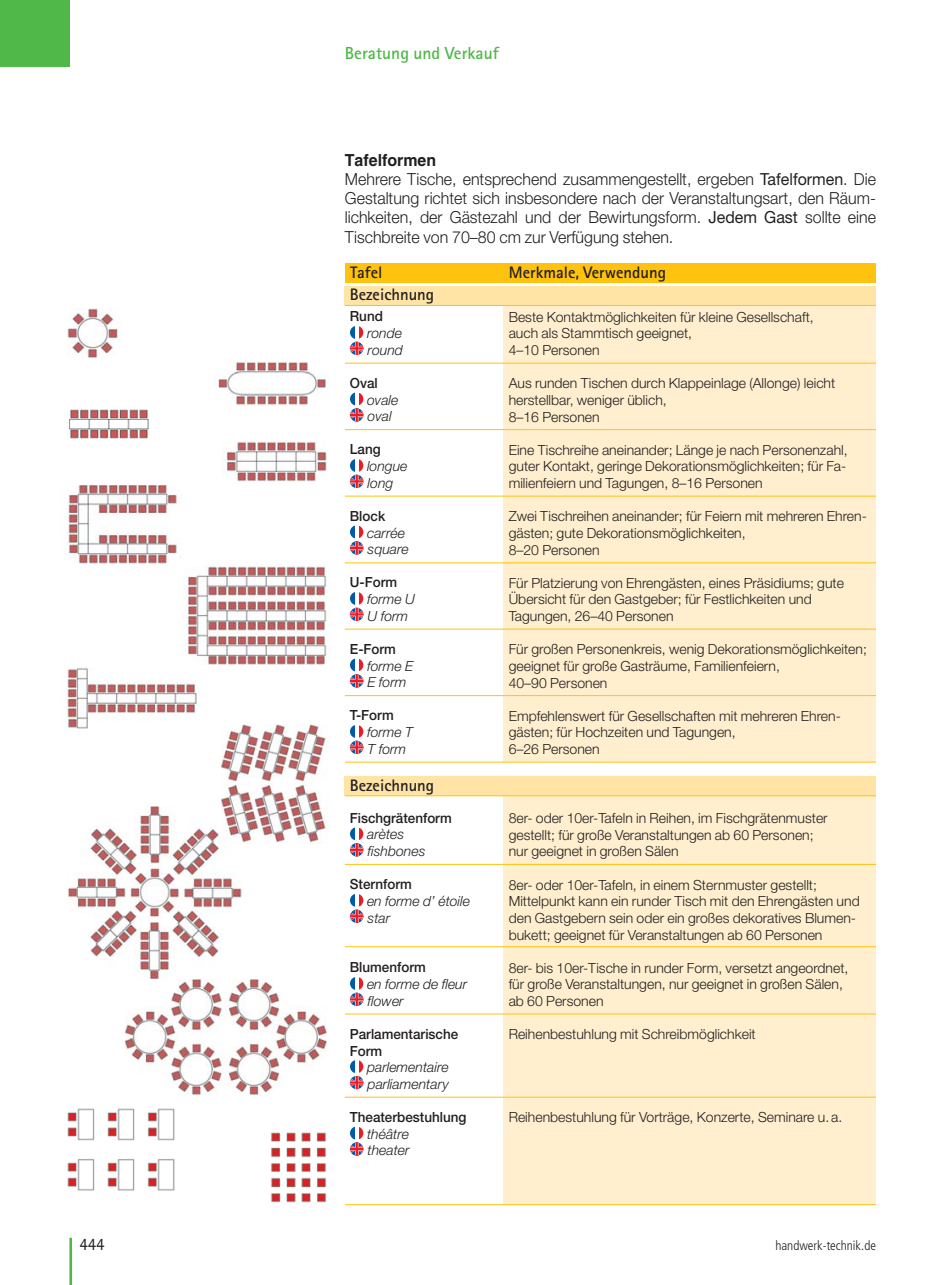
<style>
.page{position:relative;width:943px;height:1285px;background:#fff}
.page>*{position:absolute;margin:0;border:0;box-sizing:border-box;transform-origin:0 0}
.t1{font:700 17.5px "Rotis Sans Serif";color:#50b848}
.t2{font:17.5px "Rotis Sans Serif";color:#231f20;scale:.96 1}
.t3{font:300 16.62px/19.2px "Helvetica Neue LT Std";color:#231f20;text-align:justify;scale:.96 1}
.t4{font:700 16.62px "Rotis Sans Serif";color:#231f20}
.t5{font:700 16.62px "Helvetica LT Std";color:#231f20;scale:.96 1}
.t6{font:300 14px/16.6px "Helvetica Neue LT Std";color:#231f20}
.t7{font:italic 300 14px/16.6px "Helvetica Neue LT Std";color:#231f20}
.t8{font:500 14px/16.6px "Helvetica Neue LT Std";color:#231f20;scale:.96 1}
.t9{font:300 condensed 13.12px "Frutiger LT Std";color:#231f20}
.s1{font-weight:400}
</style>
<div class="page">
<div style="left:345px;top:263px;width:161px;height:19px;background:#ffc20e"></div>
<div style="left:345px;top:286px;width:530px;height:19px;background:#ffe4a6"></div>
<hr style="left:69px;top:1238px;width:3px;height:47px;background:#50b848">
<div style="left:0;top:0;width:69px;height:67px;background:#50b848"></div>
<div style="left:503px;top:306px;width:372px;height:899px;background:#ffefcf"></div>
<hr style="left:345px;top:363px;width:530px;height:1px;background:#ffc20e">
<hr style="left:345px;top:429px;width:530px;height:1px;background:#ffc20e">
<hr style="left:345px;top:496px;width:530px;height:1px;background:#ffc20e">
<hr style="left:345px;top:562px;width:530px;height:1px;background:#ffc20e">
<hr style="left:345px;top:629px;width:530px;height:1px;background:#ffc20e">
<hr style="left:345px;top:695px;width:530px;height:1px;background:#ffc20e">
<hr style="left:345px;top:864px;width:530px;height:1px;background:#ffc20e">
<hr style="left:345px;top:946px;width:530px;height:1px;background:#ffc20e">
<hr style="left:345px;top:1014px;width:530px;height:1px;background:#ffc20e">
<hr style="left:345px;top:1097px;width:530px;height:1px;background:#ffc20e">
<hr style="left:345px;top:1204px;width:530px;height:1px;background:#ffc20e">
<div style="left:504px;top:263px;width:371px;height:19px;background:#ffc20e"></div>
<img style="left:68px;top:308px;width:50px;height:50px">
<img style="left:213px;top:362px;width:114px;height:43px">
<img style="left:69px;top:409px;width:80px;height:30px">
<img style="left:222px;top:442px;width:105px;height:40px">
<img style="left:67px;top:485px;width:111px;height:79px">
<img style="left:183px;top:567px;width:145px;height:97px">
<img style="left:67px;top:668px;width:130px;height:61px">
<img style="left:68px;top:806px;width:173px;height:173px">
<img style="left:125px;top:980px;width:202px;height:116px">
<img style="left:67px;top:1108px;width:108px;height:83px">
<img style="left:271px;top:1132px;width:56px;height:70px">
<img style="left:221px;top:725px;width:107px;height:118px">
<hr style="left:345px;top:305px;width:530px;height:1px;background:#ffc20e">
<div style="left:345px;top:776px;width:530px;height:19px;background:#ffe4a6"></div>
<svg style="left:350px;top:326px;width:13px;height:13px"></svg>
<svg style="left:350px;top:326px;width:4px;height:13px"></svg>
<svg style="left:359px;top:326px;width:4px;height:13px"></svg>
<svg style="left:350px;top:342px;width:13px;height:13px"></svg>
<svg style="left:350px;top:392px;width:13px;height:14px"></svg>
<svg style="left:350px;top:393px;width:4px;height:12px"></svg>
<svg style="left:359px;top:393px;width:4px;height:12px"></svg>
<svg style="left:350px;top:408px;width:13px;height:14px"></svg>
<svg style="left:350px;top:459px;width:13px;height:13px"></svg>
<svg style="left:350px;top:459px;width:4px;height:13px"></svg>
<svg style="left:359px;top:459px;width:4px;height:13px"></svg>
<svg style="left:350px;top:525px;width:13px;height:14px"></svg>
<svg style="left:350px;top:526px;width:4px;height:12px"></svg>
<svg style="left:359px;top:526px;width:4px;height:12px"></svg>
<svg style="left:350px;top:592px;width:13px;height:13px"></svg>
<svg style="left:350px;top:592px;width:4px;height:13px"></svg>
<svg style="left:359px;top:592px;width:4px;height:13px"></svg>
<svg style="left:350px;top:658px;width:13px;height:14px"></svg>
<svg style="left:350px;top:659px;width:4px;height:12px"></svg>
<svg style="left:359px;top:659px;width:4px;height:12px"></svg>
<svg style="left:350px;top:725px;width:13px;height:13px"></svg>
<svg style="left:350px;top:725px;width:4px;height:13px"></svg>
<svg style="left:359px;top:725px;width:4px;height:13px"></svg>
<svg style="left:350px;top:827px;width:13px;height:14px"></svg>
<svg style="left:350px;top:828px;width:4px;height:12px"></svg>
<svg style="left:359px;top:827px;width:4px;height:13px"></svg>
<svg style="left:350px;top:894px;width:13px;height:13px"></svg>
<svg style="left:350px;top:894px;width:4px;height:13px"></svg>
<svg style="left:359px;top:894px;width:4px;height:13px"></svg>
<svg style="left:350px;top:977px;width:13px;height:13px"></svg>
<svg style="left:350px;top:977px;width:4px;height:13px"></svg>
<svg style="left:359px;top:977px;width:4px;height:13px"></svg>
<svg style="left:350px;top:1060px;width:13px;height:13px"></svg>
<svg style="left:350px;top:1060px;width:4px;height:13px"></svg>
<svg style="left:359px;top:1060px;width:4px;height:13px"></svg>
<svg style="left:350px;top:1126px;width:13px;height:14px"></svg>
<svg style="left:350px;top:1127px;width:4px;height:12px"></svg>
<svg style="left:359px;top:1127px;width:4px;height:13px"></svg>
<svg style="left:350px;top:475px;width:13px;height:13px"></svg>
<svg style="left:350px;top:541px;width:13px;height:14px"></svg>
<svg style="left:350px;top:608px;width:13px;height:13px"></svg>
<svg style="left:350px;top:674px;width:13px;height:14px"></svg>
<svg style="left:350px;top:741px;width:13px;height:13px"></svg>
<svg style="left:350px;top:843px;width:13px;height:13px"></svg>
<svg style="left:350px;top:910px;width:13px;height:13px"></svg>
<svg style="left:350px;top:993px;width:13px;height:13px"></svg>
<svg style="left:350px;top:1076px;width:13px;height:13px"></svg>
<svg style="left:350px;top:1142px;width:13px;height:14px"></svg>
<hr style="left:345px;top:795px;width:530px;height:1px;background:#ffc20e">
<div style="left:500px;top:762px;width:377px;height:14px;background:#fff"></div>
<hr style="left:345px;top:762px;width:530px;height:1px;background:#ffc20e">
<p class="t2" style="left:79px;top:1238px;width:28px">444</p>
<p class="t1" style="left:345px;top:47px;width:155px">Beratung und Verkauf</p>
<p class="t5" style="left:345px;top:154px;width:97px">Tafelformen</p>
<p class="t3" style="left:345px;top:171px;width:554px">Mehrere Tische, entsprechend zusammengestellt, ergeben <span class="s1">Tafelformen</span>. Die Gestaltung richtet sich insbesondere nach der Veranstaltungsart, den Räum&shy;lichkeiten, der Gästezahl und der Bewirtungsform. <span class="s1">Jedem Gast</span> sollte eine Tischbreite von 70–80 cm zur Verfügung stehen.</p>
<p class="t4" style="left:350px;top:267px;width:34px">Tafel</p>
<p class="t4" style="left:509px;top:267px;width:159px">Merkmale, Verwendung</p>
<p class="t4" style="left:350px;top:289px;width:86px">Bezeichnung</p>
<p class="t8" style="left:350px;top:309px;width:36px">Rund</p>
<p class="t7" style="left:367px;top:326px;width:37px">ronde round</p>
<p class="t8" style="left:350px;top:376px;width:31px">Oval</p>
<p class="t7" style="left:367px;top:392px;width:33px">ovale oval</p>
<p class="t8" style="left:350px;top:442px;width:34px">Lang</p>
<p class="t7" style="left:367px;top:459px;width:42px">longue long</p>
<p class="t8" style="left:350px;top:509px;width:38px">Block</p>
<p class="t7" style="left:367px;top:525px;width:43px">carrée square</p>
<p class="t8" style="left:350px;top:575px;width:51px">U-Form</p>
<p class="t7" style="left:367px;top:592px;width:49px">forme U<br>U form</p>
<p class="t8" style="left:350px;top:642px;width:49px">E-Form</p>
<p class="t7" style="left:367px;top:658px;width:48px">forme E<br>E form</p>
<p class="t8" style="left:350px;top:708px;width:47px">T-Form</p>
<p class="t7" style="left:367px;top:725px;width:47px">forme T<br>T form</p>
<p class="t4" style="left:350px;top:780px;width:86px">Bezeichnung</p>
<p class="t8" style="left:350px;top:811px;width:108px">Fischgrätenform</p>
<p class="t7" style="left:367px;top:827px;width:60px">arètes fishbones</p>
<p class="t8" style="left:350px;top:877px;width:66px">Sternform</p>
<p class="t7" style="left:367px;top:894px;width:104px">en forme d’ étoile star</p>
<p class="t8" style="left:350px;top:960px;width:81px">Blumenform</p>
<p class="t7" style="left:367px;top:977px;width:102px">en forme de fleur flower</p>
<p class="t8" style="left:350px;top:1027px;width:114px">Parlamentarische<br>Form</p>
<p class="t7" style="left:367px;top:1060px;width:83px">parlementaire parliamentary</p>
<p class="t8" style="left:350px;top:1110px;width:123px">Theaterbestuhlung</p>
<p class="t7" style="left:367px;top:1127px;width:44px">théâtre theater</p>
<p class="t6" style="left:508px;top:310px;width:306px">Beste Kontaktmöglichkeiten für kleine Gesellschaft, auch als Stammtisch geeignet,<br>4–10 Personen</p>
<p class="t6" style="left:508px;top:376px;width:328px">Aus runden Tischen durch Klappeinlage (Allonge) leicht herstellbar, weniger üblich,<br>8–16 Personen</p>
<p class="t6" style="left:508px;top:443px;width:340px;text-align:justify">Eine Tischreihe aneinander; Länge je nach Personenzahl, guter Kontakt, geringe Dekorationsmöglichkeiten; für Fa&shy;milienfeiern und Tagungen, 8–16 Personen</p>
<p class="t6" style="left:508px;top:509px;width:359px">Zwei Tischreihen aneinander; für Feiern mit mehreren Ehren&shy;gästen; gute Dekorationsmöglichkeiten,<br>8–20 Personen</p>
<p class="t6" style="left:508px;top:576px;width:337px">Für Platzierung von Ehrengästen, eines Präsidiums; gute<br>Übersicht für den Gastgeber; für Festlichkeiten und<br>Tagungen, 26–40 Personen</p>
<p class="t6" style="left:508px;top:642px;width:360px">Für großen Personenkreis, wenig Dekorationsmöglichkeiten; geeignet für große Gasträume, Familienfeiern,<br>40–90 Personen</p>
<p class="t6" style="left:508px;top:709px;width:334px">Empfehlenswert für Gesellschaften mit mehreren Ehren&shy;gästen; für Hochzeiten und Tagungen,<br>6–26 Personen</p>
<p class="t6" style="left:508px;top:811px;width:320px">8er- oder 10er-Tafeln in Reihen, im Fischgrätenmuster gestellt; für große Veranstaltungen ab 60 Personen; nur geeignet in großen Sälen</p>
<p class="t6" style="left:508px;top:878px;width:352px">8er- oder 10er-Tafeln, in einem Sternmuster gestellt; Mittelpunkt kann ein runder Tisch mit den Ehrengästen und den Gastgebern sein oder ein großes dekoratives Blumen&shy;bukett; geeignet für Veranstaltungen ab 60 Personen</p>
<p class="t6" style="left:508px;top:961px;width:341px">8er- bis 10er-Tische in runder Form, versetzt angeordnet, für große Veranstaltungen, nur geeignet in großen Sälen, ab 60 Personen</p>
<p class="t6" style="left:508px;top:1027px;width:248px">Reihenbestuhlung mit Schreibmöglichkeit</p>
<p class="t6" style="left:508px;top:1110px;width:335px">Reihenbestuhlung für Vorträge, Konzerte, Seminare u. a.</p>
<p class="t9" style="left:775px;top:1237px;width:102px">handwerk-technik.de</p>
</div>
